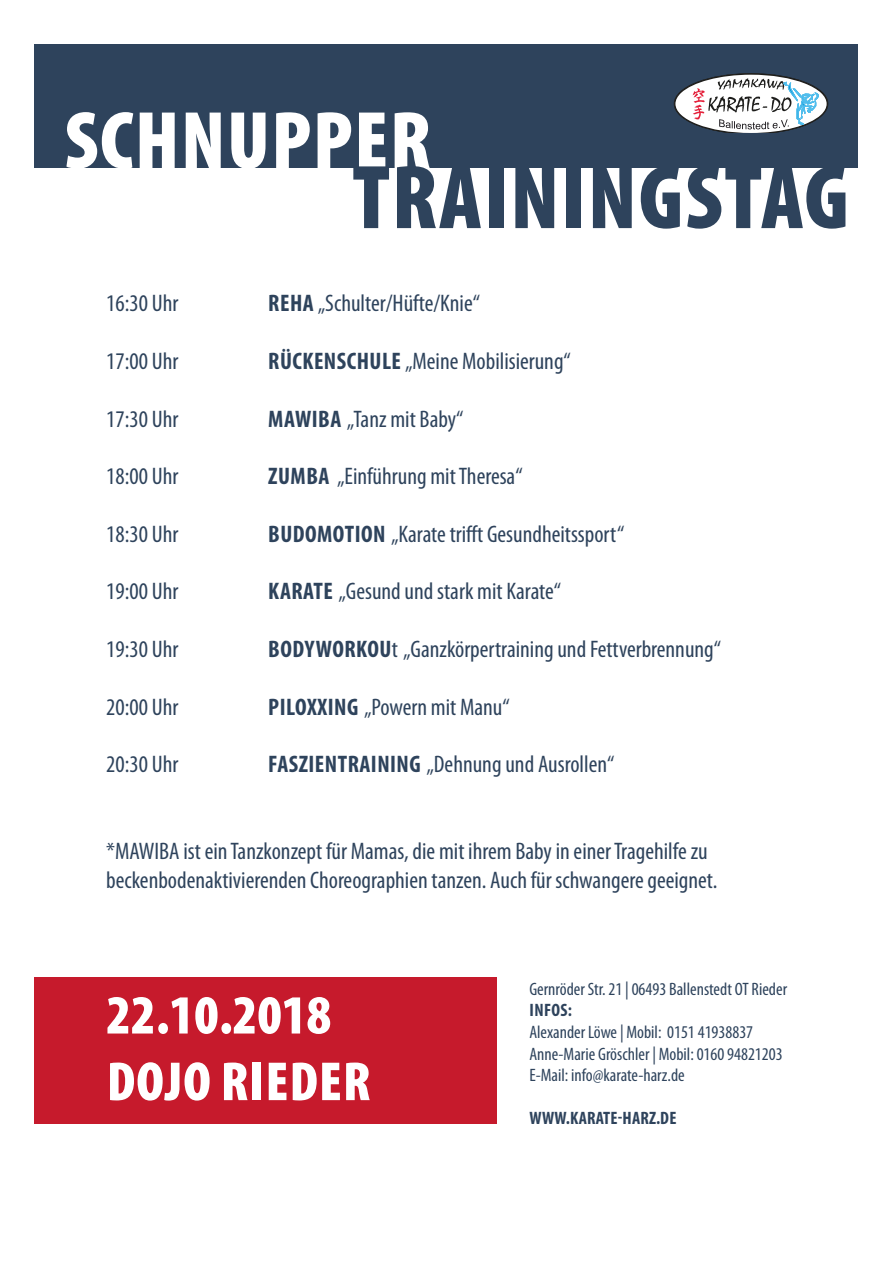
<style>
.page{position:relative;width:893px;height:1263px;background:#fff}
.page>*{position:absolute;margin:0;border:0;box-sizing:border-box;transform-origin:0 0}
.t1{font:900 condensed 91.5px "Myriad Pro";letter-spacing:.02em;color:#2e435c}
.t2{font:900 condensed 82.5px "Myriad Pro";letter-spacing:.02em;color:#fff}
.t3{font:900 condensed 55.5px/66.6px "Myriad Pro";letter-spacing:.02em;color:#fff}
.t4{font:condensed 24px/28.8px "Myriad Pro";color:#2e435c}
.t5{font:condensed 18px/21.6px "Myriad Pro";color:#2e435c}
.t6{font:700 condensed 18px "Myriad Pro";letter-spacing:.01em;color:#2e435c}
.s1{font-weight:700}
</style>
<div class="page">
<div style="left:34px;top:977px;width:463px;height:147px;background:#c61a2c"></div>
<div style="left:35px;top:45px;width:823px;height:123px;background:#2e435c"></div>
<svg style="left:674px;top:73px;width:154px;height:60px"></svg>
<h2 class="t2" style="left:65px;top:88px;width:368px">SCHNUPPER</h2>
<h1 class="t1" style="left:352px;top:139px;width:498px">TRAININGSTAG</h1>
<p class="t4" style="left:106px;top:289px;width:74px">16:30 Uhr</p>
<p class="t4" style="left:268px;top:289px;width:213px"><span class="s1">REHA</span> „Schulter/Hüfte/Knie“</p>
<p class="t4" style="left:106px;top:346px;width:74px">17:00 Uhr</p>
<p class="t4" style="left:268px;top:346px;width:304px"><span class="s1">RÜCKENSCHULE</span> „Meine Mobilisierung“</p>
<p class="t4" style="left:106px;top:404px;width:74px">17:30 Uhr</p>
<p class="t4" style="left:268px;top:404px;width:197px"><span class="s1">MAWIBA</span> „Tanz mit Baby“</p>
<p class="t4" style="left:106px;top:462px;width:74px">18:00 Uhr</p>
<p class="t4" style="left:268px;top:462px;width:256px"><span class="s1">ZUMBA</span> „Einführung mit Theresa“</p>
<p class="t4" style="left:106px;top:519px;width:74px">18:30 Uhr</p>
<p class="t4" style="left:268px;top:519px;width:358px"><span class="s1">BUDOMOTION</span> „Karate trifft Gesundheitssport“</p>
<p class="t4" style="left:106px;top:577px;width:74px">19:00 Uhr</p>
<p class="t4" style="left:268px;top:577px;width:294px"><span class="s1">KARATE</span> „Gesund und stark mit Karate“</p>
<p class="t4" style="left:106px;top:634px;width:74px">19:30 Uhr</p>
<p class="t4" style="left:268px;top:634px;width:454px"><span class="s1">BODYWORKOU</span>t „Ganzkörpertraining und Fettverbrennung“</p>
<p class="t4" style="left:106px;top:692px;width:74px">20:00 Uhr</p>
<p class="t4" style="left:268px;top:692px;width:243px"><span class="s1">PILOXXING</span> „Powern mit Manu“</p>
<p class="t4" style="left:106px;top:750px;width:74px">20:30 Uhr</p>
<p class="t4" style="left:268px;top:750px;width:348px"><span class="s1">FASZIENTRAINING</span> „Dehnung und Ausrollen“</p>
<p class="t4" style="left:106px;top:836px;width:613px">*MAWIBA ist ein Tanzkonzept für Mamas, die mit ihrem Baby in einer Tragehilfe zu beckenbodenaktivierenden Choreographien tanzen. Auch für schwangere geeignet.</p>
<h3 class="t3" style="left:106px;top:980px;width:266px">22.10.2018<br>DOJO RIEDER</h3>
<p class="t5" style="left:529px;top:978px;width:259px">Gernröder Str. 21 | 06493 Ballenstedt OT Rieder</p>
<p class="t6" style="left:530px;top:999px;width:44px">INFOS:</p>
<p class="t5" style="left:529px;top:1021px;width:255px">Alexander Löwe | Mobil: 0151 41938837<br>Anne-Marie Gröschler | Mobil: 0160 94821203<br>E-Mail: info@karate-harz.de</p>
<p class="t6" style="left:530px;top:1107px;width:148px">WWW.KARATE-HARZ.DE</p>
</div>
